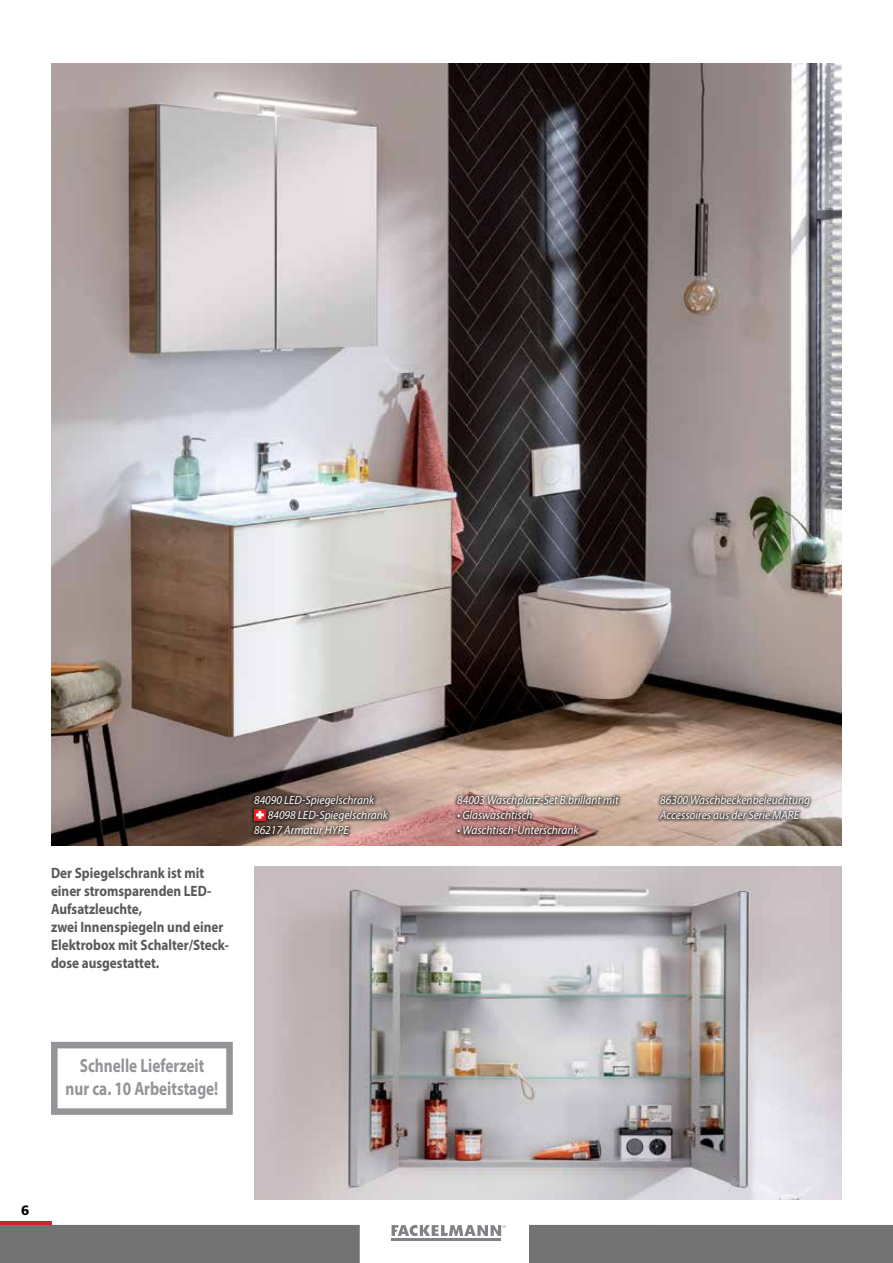
<style>
.page{position:relative;width:893px;height:1263px;background:#fff}
.page>*{position:absolute;margin:0;border:0;box-sizing:border-box;transform-origin:0 0}
.t1{font:700 19.05px/23px "Myriad Pro";color:#939598;text-align:center;scale:.8 1}
.t2{font:700 15px/18px "Myriad Pro";color:#58595b;scale:.88 1}
.t3{font:900 13.5px "Frutiger";color:#000}
.t4{font:italic 12px/15px "Myriad Pro";color:#fff;scale:.95 1}
</style>
<div class="page">
<div style="left:529px;top:1225px;width:364px;height:38px;background:#737373"></div>
<div style="left:0;top:1225px;width:360px;height:38px;background:#737373"></div>
<hr style="left:892px;top:1225px;width:1px;height:38px;background:#000">
<hr style="left:0;top:1222px;width:51px;height:3px;background:#d2232a">
<hr style="left:392px;top:1238px;width:109px;height:2px;background:#808285">
<svg style="left:392px;top:1225px;width:114px;height:11px"></svg>
<svg style="left:51px;top:1042px;width:182px;height:73px"></svg>
<img style="left:51px;top:64px;width:791px;height:781px">
<img style="left:254px;top:866px;width:588px;height:333px">
<div style="left:251px;top:792px;width:141px;height:45px;background:#000;opacity:.55"></div>
<div style="left:254px;top:809px;width:12px;height:12px;background:#ed1d24"></div>
<svg style="left:256px;top:811px;width:8px;height:8px"></svg>
<div style="left:454px;top:792px;width:168px;height:45px;background:#000;opacity:.55"></div>
<div style="left:656px;top:792px;width:157px;height:30px;background:#000;opacity:.55"></div>
<p class="t2" style="left:51px;top:863px;width:204px">Der Spiegelschrank ist mit einer stromsparenden LED-<br>Aufsatzleuchte,<br>zwei Innenspiegeln und einer<br>Elektrobox mit Schalter/Steck&shy;dose ausgestattet.</p>
<p class="t4" style="left:254px;top:792px;width:128px">84090 LED-Spiegelschrank</p>
<p class="t4" style="left:268px;top:807px;width:128px">84098 LED-Spiegelschrank</p>
<p class="t4" style="left:254px;top:822px;width:101px">86217 Armatur HYPE</p>
<h1 class="t1" style="left:66px;top:1053px;width:192px">Schnelle Lieferzeit nur ca. 10 Arbeitstage!</h1>
<p class="t3" style="left:21px;top:1202px;width:10px">6</p>
<p class="t4" style="left:457px;top:792px;width:171px">84003 Waschplatz-Set B.brillant mit</p>
<p class="t4" style="left:457px;top:807px;width:81px">• Glaswaschtisch</p>
<p class="t4" style="left:457px;top:822px;width:129px">• Waschtisch-Unterschrank</p>
<p class="t4" style="left:660px;top:792px;width:159px">86300 Waschbeckenbeleuchtung<br>Accessoires aus der Serie MARE</p>
</div>
